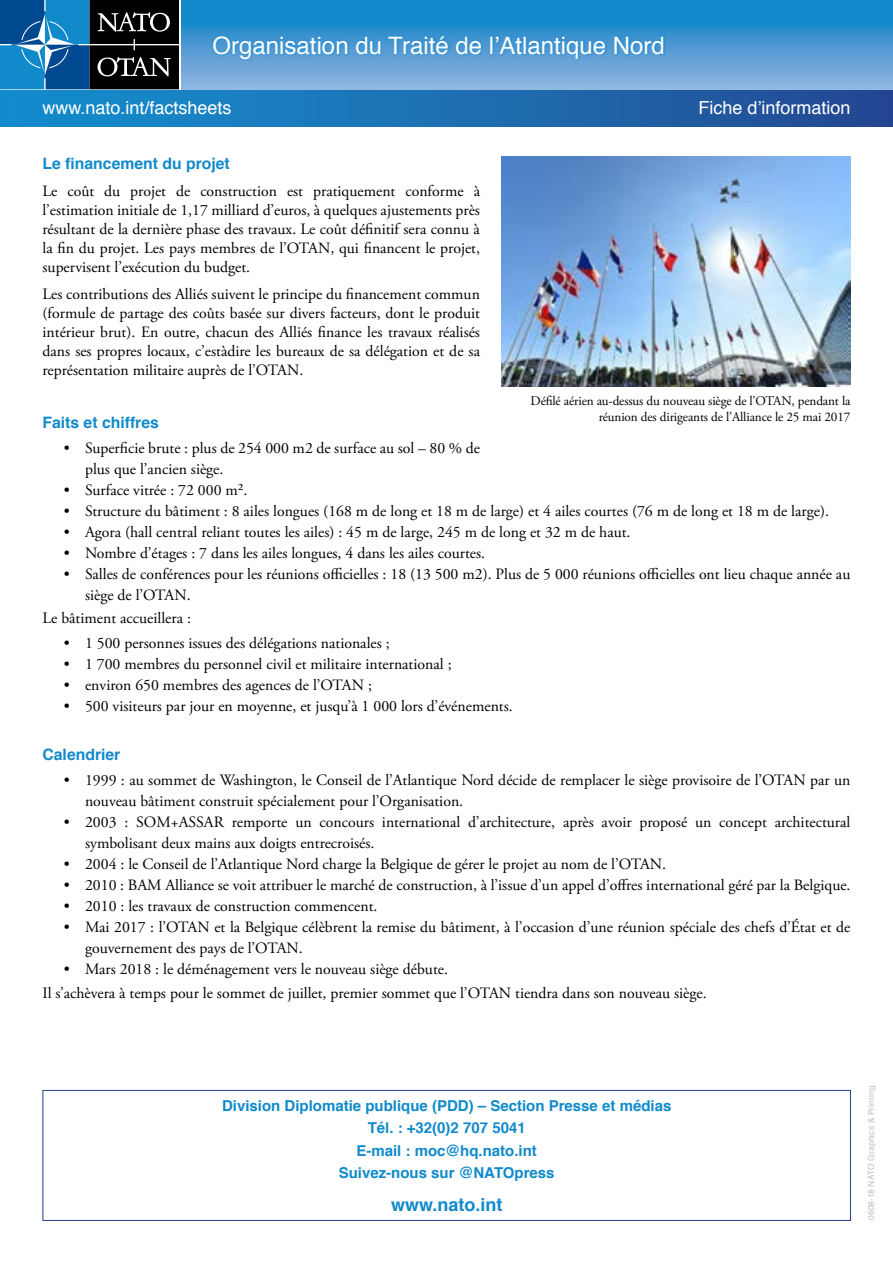
<style>
.page{position:relative;width:893px;height:1263px;background:#fff}
.page>*{position:absolute;margin:0;border:0;box-sizing:border-box;transform-origin:0 0}
.t1{font:24px "Helvetica";color:#fff}
.t2{font:18px "Helvetica";color:#fff}
.t3{font:700 18px "Helvetica";color:#118acb}
.t4{font:15.75px/18.9px "Adobe Garamond Pro";color:#000}
.t5{font:700 15.75px "Helvetica";color:#118acb}
.t6{font:700 15px/22.5px "Helvetica";color:#118acb;text-align:center}
.t7{font:13.2px/15.9px "Adobe Garamond Pro";letter-spacing:-.01em;color:#000;text-align:right}
.t8{font:8.4px "Helvetica";letter-spacing:.02em;color:#bcbec0}
</style>
<div class="page">
<svg style="left:181px;top:0;width:712px;height:89px;background:#4699d3"></svg>
<svg style="left:0;top:89px;width:180px;height:2px"></svg>
<svg style="left:0;top:0;width:179px;height:89px;background:#1f4b69"></svg>
<div style="left:212px;top:35px;width:454px;height:26px;background:#118acb;opacity:.75"></div>
<div style="left:0;top:91px;width:893px;height:36px;background:linear-gradient(to right,#1491cf,#254a93)"></div>
<div style="left:43px;top:1090px;width:808px;height:131px;border:1px solid #25408f"></div>
<img style="left:501px;top:157px;width:349px;height:229px">
<h1 class="t1" style="left:213px;top:27px;width:454px">Organisation du Traité de l’Atlantique Nord</h1>
<p class="t2" style="left:43px;top:94px;width:191px">www.nato.int/factsheets</p>
<p class="t2" style="left:698px;top:94px;width:154px">Fiche d’information</p>
<p class="t5" style="left:43px;top:150px;width:189px">Le financement du projet</p>
<p class="t4" style="left:43px;top:182px;width:439px;text-align:justify">Le coût du projet de construction est pratiquement conforme à l’estimation initiale de 1,17 milliard d’euros, à quelques ajustements près résultant de la dernière phase des travaux. Le coût définitif sera connu à la fin du projet. Les pays membres de l’OTAN, qui financent le projet, supervisent l’exécution du budget.</p>
<p class="t4" style="left:43px;top:285px;width:439px;text-align:justify">Les contributions des Alliés suivent le principe du financement commun (formule de partage des coûts basée sur divers facteurs, dont le produit intérieur brut). En outre, chacun des Alliés finance les travaux réalisés dans ses propres locaux, c’estàdire les bureaux de sa délégation et de sa représentation militaire auprès de l’OTAN.</p>
<p class="t5" style="left:43px;top:409px;width:118px">Faits et chiffres</p>
<p class="t4" style="left:85px;top:438px;width:396px;line-height:21px;text-indent:-21px">• Superficie brute : plus de 254 000 m2 de surface au sol – 80 % de plus que l’ancien siège.</p>
<p class="t4" style="left:64px;top:481px;width:185px">• Surface vitrée : 72 000 m².</p>
<p class="t4" style="left:64px;top:502px;width:767px">• Structure du bâtiment : 8 ailes longues (168 m de long et 18 m de large) et 4 ailes courtes (76 m de long et 18 m de large).</p>
<p class="t4" style="left:64px;top:523px;width:568px">• Agora (hall central reliant toutes les ailes) : 45 m de large, 245 m de long et 32 m de haut.</p>
<p class="t4" style="left:64px;top:544px;width:423px">• Nombre d’étages : 7 dans les ailes longues, 4 dans les ailes courtes.</p>
<p class="t4" style="left:85px;top:564px;width:767px;line-height:21px;text-indent:-21px">• Salles de conférences pour les réunions officielles : 18 (13 500 m2). Plus de 5 000 réunions officielles ont lieu chaque année au siège de l’OTAN.</p>
<p class="t4" style="left:43px;top:609px;width:150px">Le bâtiment accueillera :</p>
<p class="t4" style="left:64px;top:634px;width:327px">• 1 500 personnes issues des délégations nationales ;</p>
<p class="t4" style="left:64px;top:655px;width:389px">• 1 700 membres du personnel civil et militaire international ;</p>
<p class="t4" style="left:64px;top:676px;width:310px">• environ 650 membres des agences de l’OTAN ;</p>
<p class="t4" style="left:64px;top:697px;width:450px">• 500 visiteurs par jour en moyenne, et jusqu’à 1 000 lors d’événements.</p>
<p class="t5" style="left:43px;top:742px;width:79px">Calendrier</p>
<p class="t4" style="left:85px;top:770px;width:767px;line-height:21px;text-indent:-21px">• 1999 : au sommet de Washington, le Conseil de l’Atlantique Nord décide de remplacer le siège provisoire de l’OTAN par un nouveau bâtiment construit spécialement pour l’Organisation.</p>
<p class="t4" style="left:85px;top:812px;width:767px;line-height:21px;text-indent:-21px">• 2003 : SOM+ASSAR remporte un concours international d’architecture, après avoir proposé un concept architectural symbolisant deux mains aux doigts entrecroisés.</p>
<p class="t4" style="left:64px;top:855px;width:604px">• 2004 : le Conseil de l’Atlantique Nord charge la Belgique de gérer le projet au nom de l’OTAN.</p>
<p class="t4" style="left:64px;top:876px;width:788px">• 2010 : BAM Alliance se voit attribuer le marché de construction, à l’issue d’un appel d’offres international géré par la Belgique.</p>
<p class="t4" style="left:64px;top:897px;width:315px">• 2010 : les travaux de construction commencent.</p>
<p class="t4" style="left:85px;top:917px;width:767px;line-height:21px;text-indent:-21px">• Mai 2017 : l’OTAN et la Belgique célèbrent la remise du bâtiment, à l’occasion d’une réunion spéciale des chefs d’État et de gouvernement des pays de l’OTAN.</p>
<p class="t4" style="left:43px;top:958px;width:666px;line-height:23.1px;text-indent:21px">• Mars 2018 : le déménagement vers le nouveau siège débute.<br>Il s’achèvera à temps pour le sommet de juillet, premier sommet que l’OTAN tiendra dans son nouveau siège.</p>
<p class="t7" style="left:531px;top:394px;width:321px">Défilé aérien au-dessus du nouveau siège de l’OTAN, pendant la réunion des dirigeants de l’Alliance le 25 mai 2017</p>
<p class="t6" style="left:222px;top:1094px;width:451px">Division Diplomatie publique (PDD) – Section Presse et médias Tél. : +32(0)2 707 5041<br>E-mail : moc@hq.nato.int<br>Suivez-nous sur @NATOpress</p>
<p class="t3" style="left:391px;top:1190px;width:113px">www.nato.int</p>
<p class="t8" style="left:865px;top:1220px;width:136px;rotate:-90deg">0608-18 NATO Graphics &amp; Printing</p>
</div>
